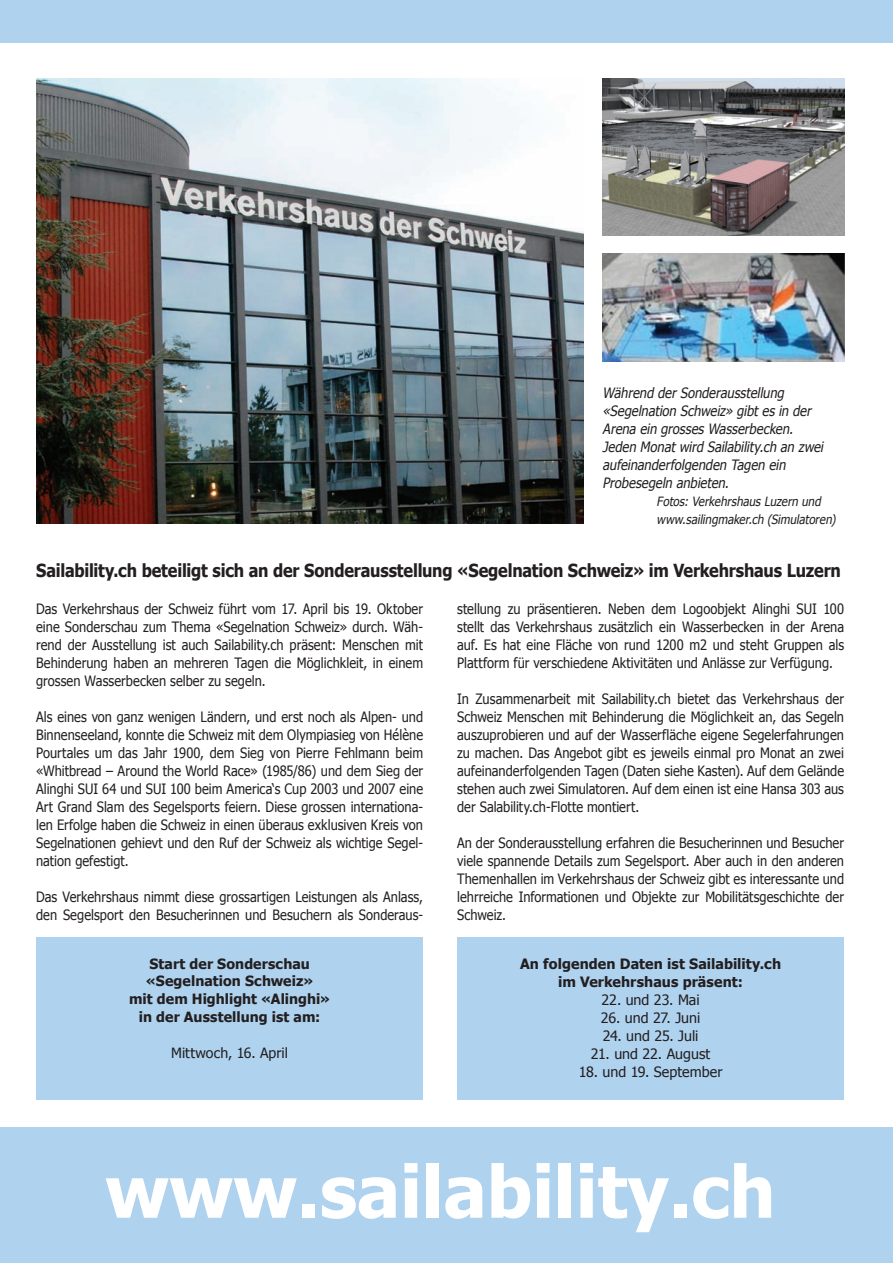
<style>
.page{position:relative;width:893px;height:1263px;background:#fff}
.page>*{position:absolute;margin:0;border:0;box-sizing:border-box;transform-origin:0 0}
.t1{font:700 72px "Tahoma";color:#fff}
.t2{font:700 18px "Tahoma";letter-spacing:-.015em;color:#231f20;scale:.9 1}
.t3{font:14.25px/18px "Tahoma";color:#231f20;text-align:justify;scale:.9 1}
.t4{font:italic 14.25px/18px "Tahoma";color:#231f20;scale:.9 1}
.t5{font:14.25px "Tahoma";color:#231f20}
.t6{font:700 14.25px/18px "Tahoma";letter-spacing:.005em;color:#231f20;text-align:center}
.t7{font:700 14.1px/17.9px "Tahoma";letter-spacing:.005em;color:#231f20;text-align:center}
.t8{font:14.1px "Tahoma";color:#231f20}
.t9{font:italic 12.75px/18px "Tahoma";color:#231f20;scale:.9 1}
</style>
<div class="page">
<div style="left:0;top:1127px;width:893px;height:136px;background:#afd2ef"></div>
<div style="left:0;top:0;width:893px;height:43px;background:#afd2ef"></div>
<img style="left:36px;top:79px;width:548px;height:444px">
<div style="left:36px;top:937px;width:387px;height:162px;background:#afd2ef"></div>
<div style="left:457px;top:937px;width:387px;height:162px;background:#afd2ef"></div>
<img style="left:603px;top:79px;width:241px;height:156px">
<img style="left:603px;top:253px;width:241px;height:108px">
<p class="t4" style="left:602px;top:383px;width:250px">Während der Sonderausstellung «Segelnation Schweiz» gibt es in der Arena ein grosses Wasserbecken.<br>Jeden Monat wird Sailability.ch an zwei aufeinanderfolgenden Tagen ein Probesegeln anbieten.</p>
<p class="t9" style="left:657px;top:492px;width:203px">Fotos: Verkehrshaus Luzern und www.sailingmaker.ch (Simulatoren)</p>
<p class="t2" style="left:36px;top:558px;width:896px">Sailability.ch beteiligt sich an der Sonderausstellung «Segelnation Schweiz» im Verkehrshaus Luzern</p>
<p class="t3" style="left:36px;top:599px;width:432px">Das Verkehrshaus der Schweiz führt vom 17. April bis 19. Oktober eine Sonderschau zum Thema «Segelnation Schweiz» durch. Wäh&shy;rend der Ausstellung ist auch Sailability.ch präsent: Menschen mit Behinderung haben an mehreren Tagen die Möglichkleit, in einem grossen Wasserbecken selber zu segeln.</p>
<p class="t3" style="left:36px;top:707px;width:431px">Als eines von ganz wenigen Ländern, und erst noch als Alpen- und Binnenseeland, konnte die Schweiz mit dem Olympiasieg von Hélène Pourtales um das Jahr 1900, dem Sieg von Pierre Fehlmann beim «Whitbread – Around the World Race» (1985/86) und dem Sieg der Alinghi SUI 64 und SUI 100 beim America‘s Cup 2003 und 2007 eine Art Grand Slam des Segelsports feiern. Diese grossen internationa&shy;len Erfolge haben die Schweiz in einen überaus exklusiven Kreis von Segelnationen gehievt und den Ruf der Schweiz als wichtige Segel&shy;nation gefestigt.</p>
<p class="t3" style="left:36px;top:887px;width:431px">Das Verkehrshaus nimmt diese grossartigen Leistungen als Anlass, den Segelsport den Besucherinnen und Besuchern als Sonderaus-</p>
<p class="t7" style="left:129px;top:954px;width:202px">Start der Sonderschau «Segelnation Schweiz»<br>mit dem Highlight «Alinghi» in der Ausstellung ist am:</p>
<p class="t8" style="left:171px;top:1043px;width:118px">Mittwoch, 16. April</p>
<p class="t3" style="left:457px;top:599px;width:431px">stellung zu präsentieren. Neben dem Logoobjekt Alinghi SUI 100 stellt das Verkehrshaus zusätzlich ein Wasserbecken in der Arena auf. Es hat eine Fläche von rund 1200 m2 und steht Gruppen als Plattform für verschiedene Aktivitäten und Anlässe zur Verfügung.</p>
<p class="t3" style="left:457px;top:689px;width:431px">In Zusammenarbeit mit Sailability.ch bietet das Verkehrshaus der Schweiz Menschen mit Behinderung die Möglichkeit an, das Segeln auszuprobieren und auf der Wasserfläche eigene Segelerfahrungen zu machen. Das Angebot gibt es jeweils einmal pro Monat an zwei aufeinanderfolgenden Tagen (Daten siehe Kasten). Auf dem Gelände stehen auch zwei Simulatoren. Auf dem einen ist eine Hansa 303 aus der Salability.ch-Flotte montiert.</p>
<p class="t3" style="left:457px;top:833px;width:431px">An der Sonderausstellung erfahren die Besucherinnen und Besucher viele spannende Details zum Segelsport. Aber auch in den anderen Themenhallen im Verkehrshaus der Schweiz gibt es interessante und lehrreiche Informationen und Objekte zur Mobilitätsgeschichte der Schweiz.</p>
<p class="t6" style="left:520px;top:954px;width:263px">An folgenden Daten ist Sailability.ch im Verkehrshaus präsent:</p>
<p class="t5" style="left:602px;top:990px;width:100px">22. und 23. Mai</p>
<p class="t5" style="left:601px;top:1008px;width:101px">26. und 27. Juni</p>
<p class="t5" style="left:603px;top:1026px;width:97px">24. und 25. Juli</p>
<p class="t5" style="left:591px;top:1044px;width:121px">21. und 22. August</p>
<p class="t5" style="left:579px;top:1062px;width:145px">18. und 19. September</p>
<h1 class="t1" style="left:105px;top:1141px;width:672px">www.sailability.ch</h1>
</div>
